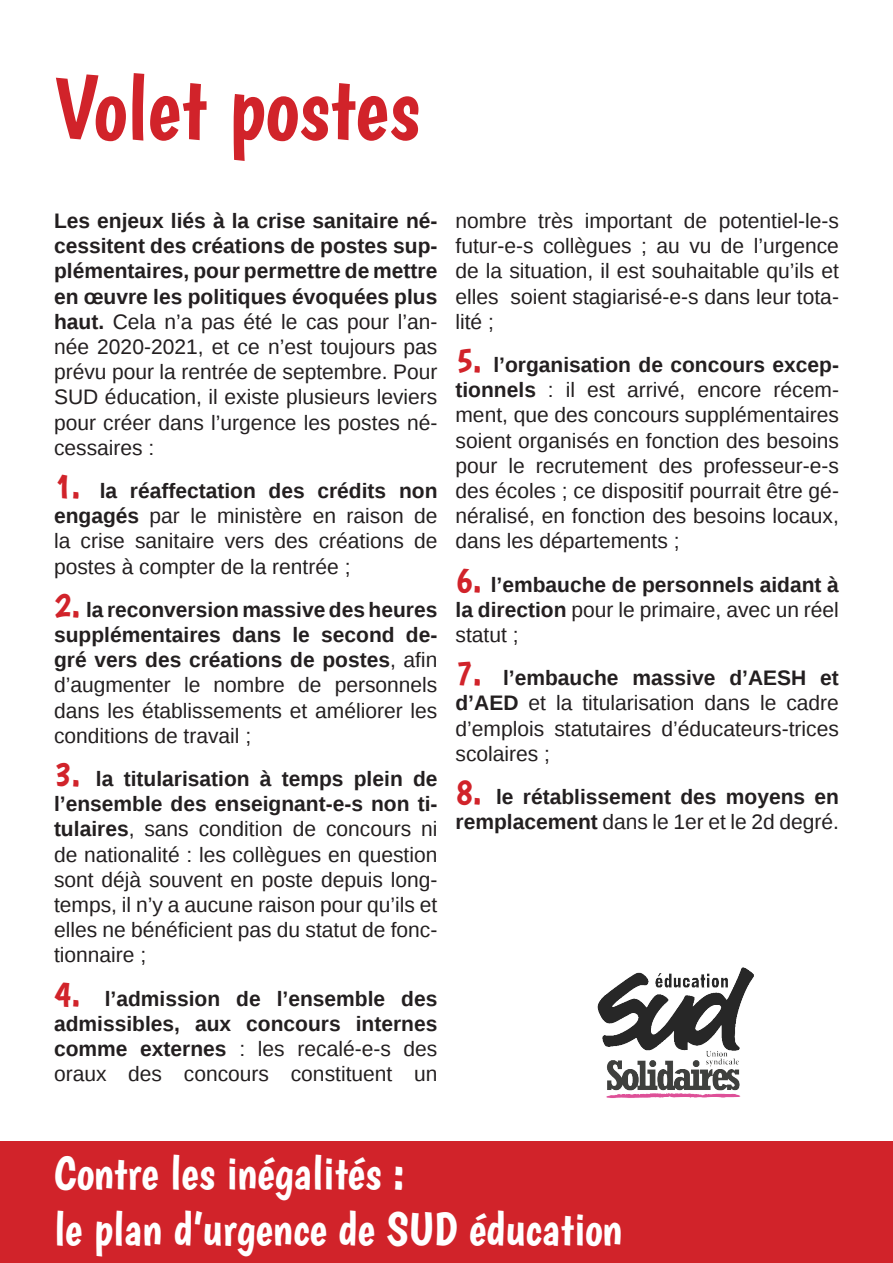
<style>
.page{position:relative;width:893px;height:1263px;background:#fff}
.page>*{position:absolute;margin:0;border:0;box-sizing:border-box;transform-origin:0 0}
.t1{font:90px "Boogaloo";color:#d1232a}
.t2{font:47.1px "Boogaloo";color:#fff}
.t3{font:21px/25.2px "Liberation Sans";color:#231f20;text-align:justify}
.t4{font:700 21px/25.2px "Liberation Sans";color:#231f20;text-align:justify}
.s1{font-weight:700}
.s2{font-family:"Boogaloo";font-size:36px;color:#d1232a}
.s3{font-family:"Boogaloo";font-weight:400;font-size:36px;color:#d1232a}
.s4{font-weight:400}
</style>
<div class="page">
<div style="left:0;top:1141px;width:893px;height:122px;background:#d1232a"></div>
<img style="left:597px;top:967px;width:157px;height:131px">
<p class="t1" style="left:54px;top:54px;width:367px">Volet postes</p>
<p class="t3" style="left:54px;top:209px;width:385px"><span class="s1">Les enjeux liés à la crise sanitaire né&shy;cessitent des créations de postes sup&shy;plémentaires, pour permettre de mettre en œuvre les politiques évoquées plus haut.</span> Cela n’a pas été le cas pour l’an&shy;née 2020-2021, et ce n’est toujours pas prévu pour la rentrée de septembre. Pour SUD éducation, il existe plusieurs leviers pour créer dans l’urgence les postes né&shy;cessaires :</p>
<p class="t3" style="left:54px;top:479px;width:385px"><span class="s2">1.</span> <span class="s1">la réaffectation des crédits non engagés</span> par le ministère en raison de la crise sanitaire vers des créations de postes à compter de la rentrée ;</p>
<p class="t3" style="left:54px;top:598px;width:385px"><span class="s2">2.</span> <span class="s1">la reconversion massive des heures supplémentaires dans le second de&shy;gré vers des créations de postes</span>, afin d’augmenter le nombre de personnels dans les établissements et améliorer les conditions de travail ;</p>
<p class="t3" style="left:54px;top:767px;width:385px"><span class="s2">3.</span> <span class="s1">la titularisation à temps plein de l’ensemble des enseignant-e-s non ti&shy;tulaires</span>, sans condition de concours ni de nationalité : les collègues en question sont déjà souvent en poste depuis long&shy;temps, il n’y a aucune raison pour qu’ils et elles ne bénéficient pas du statut de fonc&shy;tionnaire ;</p>
<p class="t4" style="left:54px;top:985px;width:385px"><span class="s3">4.</span> l’admission de l’ensemble des admissibles, aux concours internes comme externes <span class="s4">: les recalé-e-s des oraux des concours constituent un</span></p>
<p class="t3" style="left:455px;top:209px;width:385px">nombre très important de potentiel-le-s futur-e-s collègues ; au vu de l’urgence de la situation, il est souhaitable qu’ils et elles soient stagiarisé-e-s dans leur tota&shy;lité ;</p>
<p class="t3" style="left:455px;top:353px;width:385px"><span class="s2">5.</span> <span class="s1">l’organisation de concours excep&shy;tionnels</span> : il est arrivé, encore récem&shy;ment, que des concours supplémentaires soient organisés en fonction des besoins pour le recrutement des professeur-e-s des écoles ; ce dispositif pourrait être gé&shy;néralisé, en fonction des besoins locaux, dans les départements ;</p>
<p class="t4" style="left:455px;top:571px;width:385px"><span class="s3">6.</span> l’embauche de personnels aidant à la direction <span class="s4">pour le primaire, avec un réel statut ;</span></p>
<p class="t3" style="left:455px;top:666px;width:385px"><span class="s2">7.</span> <span class="s1">l’embauche massive d’AESH et d’AED</span> et la titularisation dans le cadre d’emplois statutaires d’éducateurs-trices scolaires ;</p>
<p class="t4" style="left:455px;top:784px;width:385px"><span class="s3">8.</span> le rétablissement des moyens en remplacement <span class="s4">dans le 1er et le 2d degré.</span></p>
<p class="t2" style="left:54px;top:1144px;width:353px">Contre les inégalités :</p>
<p class="t2" style="left:54px;top:1201px;width:570px">le plan d’urgence de SUD éducation</p>
</div>
